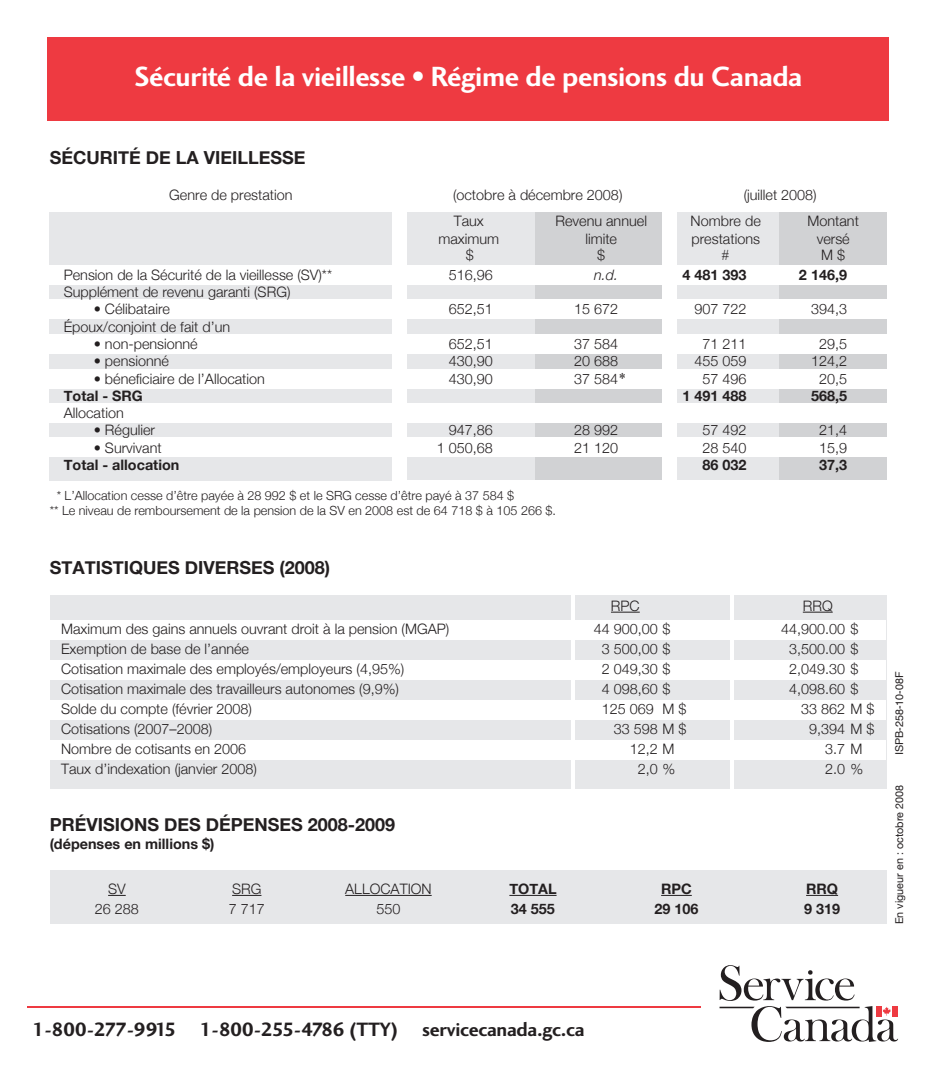
<style>
.page{position:relative;width:936px;height:1080px;background:#fff}
.page>*{position:absolute;margin:0;border:0;box-sizing:border-box;transform-origin:0 0}
.t1{font:700 28.8px "Charlotte Sans Std";letter-spacing:-.015em;color:#fff}
.t2{font:700 20px "Charlotte Sans Std";letter-spacing:-.015em;color:#231f20}
.t3{font:700 18px "Helvetica Neue";color:#231f20}
.t4{font:300 14.4px/17.2px "Helvetica Neue";color:#231f20}
.t5{font:700 14.4px/20px "Helvetica Neue";color:#231f20}
.t6{font:italic 300 14.4px "Helvetica Neue";color:#231f20}
.t7{font:14.4px "Times New Roman";color:#231f20}
.t8{font:300 12.6px/15.2px "Helvetica Neue";color:#231f20}
.t9{font:10.8px "Helvetica Neue";color:#231f20}
.t10{font:10.8px "Helvetica";color:#231f20}
.s1{font-family:"Times New Roman";font-weight:400}
</style>
<div class="page">
<div style="left:50px;top:595px;width:837px;height:194px;background:#e6e7e9"></div>
<div style="left:50px;top:871px;width:837px;height:53px;background:#e6e7e9"></div>
<div style="left:675px;top:212px;width:104px;height:268px;background:#e6e7e9"></div>
<div style="left:779px;top:212px;width:108px;height:268px;background:#d1d2d4"></div>
<div style="left:406px;top:212px;width:129px;height:268px;background:#e6e7e9"></div>
<div style="left:535px;top:212px;width:133px;height:268px;background:#d1d2d4"></div>
<div style="left:50px;top:212px;width:351px;height:268px;background:#e6e7e9"></div>
<div style="left:50px;top:620px;width:836px;height:19px;background:#fff"></div>
<div style="left:46px;top:265px;width:844px;height:19px;background:#fff"></div>
<div style="left:46px;top:300px;width:844px;height:19px;background:#fff"></div>
<div style="left:46px;top:334px;width:844px;height:19px;background:#fff"></div>
<div style="left:46px;top:369px;width:844px;height:19px;background:#fff"></div>
<div style="left:46px;top:404px;width:844px;height:19px;background:#fff"></div>
<div style="left:46px;top:437px;width:844px;height:20px;background:#fff"></div>
<div style="left:50px;top:660px;width:836px;height:19px;background:#fff"></div>
<div style="left:50px;top:700px;width:836px;height:20px;background:#fff"></div>
<div style="left:50px;top:740px;width:836px;height:20px;background:#fff"></div>
<div style="left:47px;top:37px;width:842px;height:84px;background:#ee3a41"></div>
<hr style="left:571px;top:589px;width:4px;height:211px;background:#fff">
<hr style="left:730px;top:589px;width:4px;height:211px;background:#fff">
<hr style="left:27px;top:1006px;width:673px;height:2px;background:#ee3a41">
<svg style="left:720px;top:965px;width:178px;height:77px"></svg>
<svg style="left:108px;top:895px;width:18px;height:1px"></svg>
<svg style="left:232px;top:895px;width:29px;height:1px"></svg>
<hr style="left:509px;top:895px;width:48px;height:1px;background:#231f20">
<hr style="left:661px;top:895px;width:31px;height:1px;background:#231f20">
<hr style="left:806px;top:895px;width:32px;height:1px;background:#231f20">
<hr style="left:345px;top:895px;width:87px;height:1px;background:#231f20">
<svg style="left:611px;top:612px;width:29px;height:1px"></svg>
<hr style="left:803px;top:612px;width:30px;height:1px;background:#231f20">
<div style="left:392px;top:210px;width:15px;height:273px;background:#fff"></div>
<div style="left:662px;top:210px;width:15px;height:273px;background:#fff"></div>
<h1 class="t1" style="left:134px;top:60px;width:670px">Sécurité de la vieillesse • Régime de pensions du Canada</h1>
<p class="t3" style="left:50px;top:146px;width:257px">SÉCURITÉ DE LA VIEILLESSE</p>
<p class="t4" style="left:169px;top:186px;width:125px">Genre de prestation</p>
<p class="t4" style="left:64px;top:266px;width:270px">Pension de la Sécurité de la vieillesse (SV)**<br>Supplément de revenu garanti (SRG)</p>
<p class="t4" style="left:64px;top:300px;width:168px;text-indent:30px">• Célibataire<br>Époux/conjoint de fait d’un</p>
<p class="t4" style="left:94px;top:335px;width:106px">• non-pensionné</p>
<p class="t4" style="left:94px;top:352px;width:77px">• pensionné</p>
<p class="t4" style="left:94px;top:370px;width:173px">• béneficiaire de l’Allocation</p>
<p class="t5" style="left:64px;top:385px;width:81px">Total - SRG</p>
<p class="t4" style="left:64px;top:404px;width:62px">Allocation</p>
<p class="t4" style="left:94px;top:421px;width:63px">• Régulier</p>
<p class="t4" style="left:94px;top:439px;width:70px">• Survivant</p>
<p class="t5" style="left:64px;top:454px;width:117px">Total - allocation</p>
<p class="t4" style="left:744px;top:186px;width:75px">(juillet 2008)</p>
<p class="t4" style="left:453px;top:181px;width:171px;line-height:26.6px">(octobre à décembre 2008)<br>Taux</p>
<p class="t4" style="left:438px;top:230px;width:62px">maximum</p>
<p class="t4" style="left:556px;top:212px;width:93px;text-align:center">Revenu annuel limite</p>
<p class="t4" style="left:691px;top:212px;width:72px">Nombre de prestations</p>
<p class="t4" style="left:808px;top:212px;width:53px;text-align:center">Montant versé</p>
<p class="t4" style="left:466px;top:246px;width:10px">$</p>
<p class="t4" style="left:597px;top:246px;width:10px">$</p>
<p class="t7" style="left:722px;top:247px;width:9px">#</p>
<p class="t4" style="left:821px;top:246px;width:26px">M $</p>
<p class="t4" style="left:449px;top:266px;width:46px">516,96</p>
<p class="t4" style="left:449px;top:300px;width:46px">652,51</p>
<p class="t4" style="left:449px;top:335px;width:46px;text-align:justify">652,51<br>430,90<br>430,90</p>
<p class="t4" style="left:437px;top:421px;width:58px;text-align:right">947,86<br>1 050,68</p>
<p class="t6" style="left:594px;top:266px;width:26px">n.d.</p>
<p class="t4" style="left:574px;top:300px;width:46px">15 672</p>
<p class="t4" style="left:574px;top:335px;width:53px">37 584<br>20 688<br>37 584<span class="s1">*</span></p>
<p class="t4" style="left:574px;top:421px;width:46px">28 992<br>21 120</p>
<p class="t5" style="left:682px;top:264px;width:66px">4 481 393</p>
<p class="t4" style="left:694px;top:300px;width:54px">907 722</p>
<p class="t4" style="left:694px;top:335px;width:54px;text-align:center">71 211<br>455 059<br>57 496</p>
<p class="t5" style="left:682px;top:385px;width:66px">1 491 488</p>
<p class="t4" style="left:702px;top:421px;width:46px">57 492<br>28 540</p>
<p class="t5" style="left:702px;top:454px;width:46px">86 032</p>
<p class="t5" style="left:799px;top:264px;width:50px">2 146,9</p>
<p class="t4" style="left:811px;top:300px;width:38px">394,3</p>
<p class="t4" style="left:811px;top:335px;width:38px;text-align:center">29,5<br>124,2<br>20,5</p>
<p class="t5" style="left:811px;top:385px;width:38px">568,5</p>
<p class="t4" style="left:819px;top:421px;width:30px">21,4<br>15,9</p>
<p class="t5" style="left:819px;top:454px;width:30px">37,3</p>
<p class="t8" style="left:50px;top:488px;width:508px;text-indent:7px">* L’Allocation cesse d’être payée à 28 992 $ et le SRG cesse d’être payé à 37 584 $<br>** Le niveau de remboursement de la pension de la SV en 2008 est de 64 718 $ à 105 266 $.</p>
<p class="t3" style="left:50px;top:557px;width:282px">STATISTIQUES DIVERSES (2008)</p>
<p class="t4" style="left:61px;top:619px;width:390px;line-height:20px">Maximum des gains annuels ouvrant droit à la pension (MGAP)<br>Exemption de base de l’année<br>Cotisation maximale des employés/employeurs (4,95%)<br>Cotisation maximale des travailleurs autonomes (9,9%)<br>Solde du compte (février 2008)<br>Cotisations (2007–2008)<br>Nombre de cotisants en 2006<br>Taux d’indexation (janvier 2008)</p>
<p class="t3" style="left:50px;top:814px;width:347px">PRÉVISIONS DES DÉPENSES 2008-2009</p>
<p class="t5" style="left:50px;top:833px;width:166px">(dépenses en millions $)</p>
<p class="t4" style="left:611px;top:597px;width:30px">RPC</p>
<p class="t4" style="left:803px;top:597px;width:31px">RRQ</p>
<p class="t4" style="left:602px;top:619px;width:70px;line-height:20px;text-align:justify;text-indent:-8px">44 900,00 $ 3 500,00 $ 2 049,30 $ 4 098,60 $ 125 069</p>
<p class="t4" style="left:614px;top:720px;width:74px">33 598 M $</p>
<p class="t4" style="left:630px;top:740px;width:46px">12,2 M</p>
<p class="t4" style="left:638px;top:760px;width:39px">2,0 %</p>
<p class="t4" style="left:663px;top:700px;width:26px">M $</p>
<p class="t4" style="left:781px;top:620px;width:79px">44,900.00 $</p>
<p class="t4" style="left:789px;top:640px;width:71px">3,500.00 $</p>
<p class="t4" style="left:789px;top:660px;width:71px">2,049.30 $</p>
<p class="t4" style="left:789px;top:680px;width:71px">4,098.60 $</p>
<p class="t4" style="left:801px;top:700px;width:75px">33 862 M $</p>
<p class="t4" style="left:809px;top:720px;width:67px">9,394 M $</p>
<p class="t4" style="left:825px;top:740px;width:39px">3.7 M</p>
<p class="t4" style="left:825px;top:760px;width:40px">2.0 %</p>
<p class="t4" style="left:95px;top:879px;width:46px;line-height:20px;text-align:center">SV<br>26 288</p>
<p class="t4" style="left:229px;top:879px;width:38px;line-height:20px">SRG<br>7 717</p>
<p class="t5" style="left:509px;top:879px;width:49px">TOTAL<br>34 555</p>
<p class="t5" style="left:654px;top:879px;width:46px;text-align:center">RPC<br>29 106</p>
<p class="t5" style="left:804px;top:879px;width:38px">RRQ<br>9 319</p>
<p class="t4" style="left:345px;top:879px;width:88px;line-height:20px;text-align:center">ALLOCATION<br>550</p>
<p class="t10" style="left:890px;top:755px;width:86px;rotate:-90deg">ISPB-258-10-08F</p>
<p class="t9" style="left:893px;top:924px;width:141px;rotate:-90deg">En vigueur en : octobre 2008</p>
<h2 class="t2" style="left:33px;top:1018px;width:554px">1-800-277-9915 1-800-255-4786 (TTY) servicecanada.gc.ca</h2>
</div>
